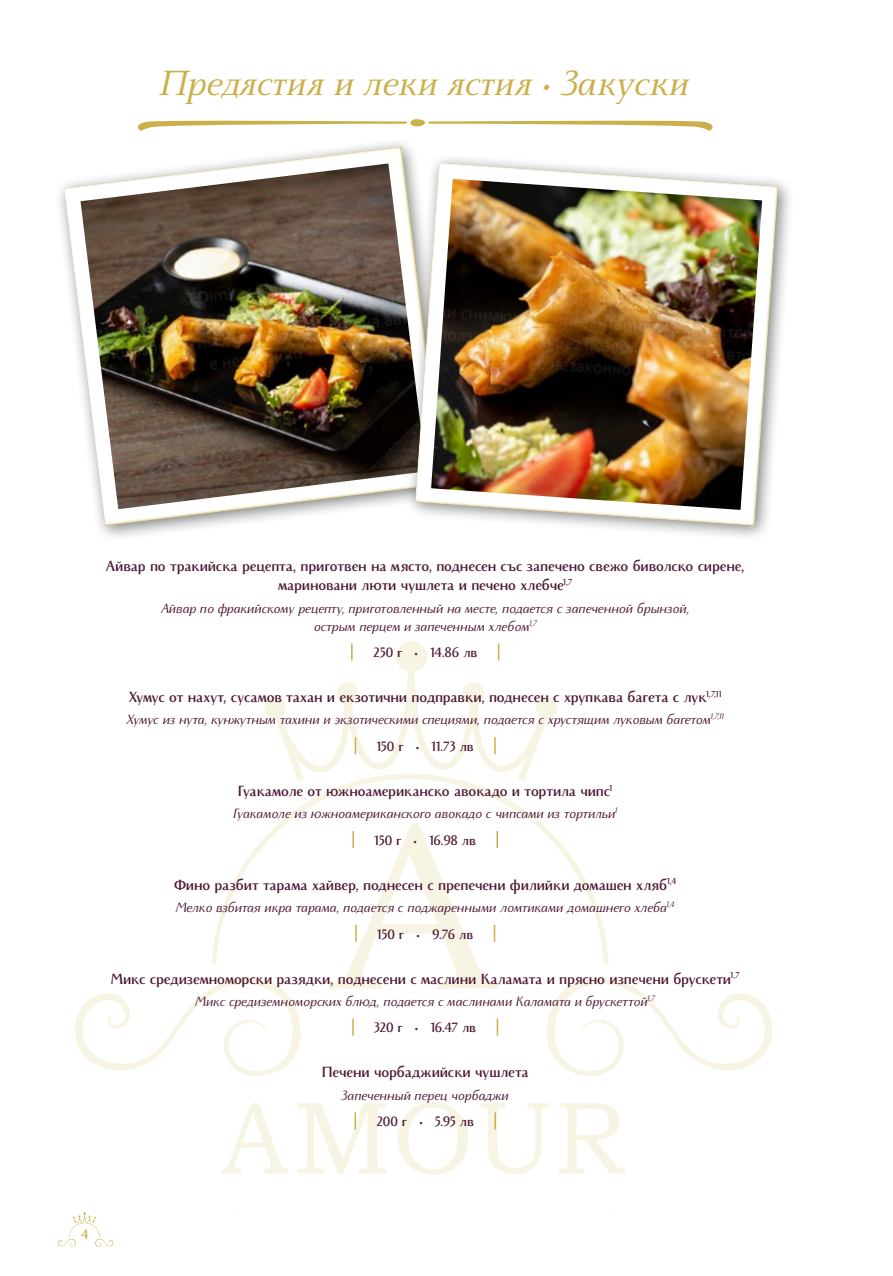
<style>
.page{position:relative;width:893px;height:1276px;background:#fff}
.page>*{position:absolute;margin:0;border:0;box-sizing:border-box;transform-origin:0 0}
.t1{font:italic 39px "Monterchi Serif";color:#c9b04b}
.t2{font:700 16.5px/19.5px "Monterchi Text";letter-spacing:-.005em;color:#4f1933;text-align:center;scale:.95 1}
.t3{font:italic 15px/26.5px "Monterchi Text";letter-spacing:-.005em;color:#4f1933;text-align:center;scale:.95 1}
.t4{font:700 15px "Monterchi Text";letter-spacing:-.005em;color:#4f1933;scale:.95 1}
.t5{font:700 15px "Monterchi Text";color:#c9b04b;scale:.95 1}
.s1{font-weight:700;font-style:normal}
</style>
<div class="page">
<svg style="left:58px;top:1212px;width:56px;height:35px"></svg>
<svg style="left:75px;top:978px;width:226px;height:98px"></svg>
<svg style="left:547px;top:978px;width:226px;height:98px"></svg>
<svg style="left:212px;top:781px;width:397px;height:184px"></svg>
<svg style="left:264px;top:641px;width:293px;height:140px"></svg>
<svg style="left:329px;top:823px;width:169px;height:166px"></svg>
<svg style="left:352px;top:1018px;width:2px;height:17px"></svg>
<svg style="left:497px;top:1018px;width:1px;height:17px"></svg>
<svg style="left:221px;top:1102px;width:404px;height:72px"></svg>
<img style="left:64px;top:146px;width:348px;height:382px">
<div style="left:404px;top:152px;width:391px;height:390px;background:#000;opacity:.5"></div>
<img style="left:415px;top:162px;width:365px;height:366px">
<h1 class="t1" style="left:161px;top:55px;width:530px">Предястия и леки ястия • Закуски</h1>
<p class="t2" style="left:106px;top:555px;width:674px">Айвар по тракийска рецепта, приготвен на място, поднесен със запечено свежо биволско сирене, мариновани люти чушлета и печено хлебче<sup>1,7</sup></p>
<p class="t3" style="left:161px;top:598px;width:558px;line-height:18px">Айвар по фракийскому рецепту, приготовленный на месте, подается с запеченной брынзой, острым перцем и запеченным хлебом<sup>1,7</sup></p>
<p class="t4" style="left:373px;top:642px;width:111px">250 г • 14.86 лв</p>
<p class="t2" style="left:129px;top:686px;width:626px">Хумус от нахут, сусамов тахан и екзотични подправки, поднесен с хрупкава багета с лук<sup>1,7,11</sup></p>
<p class="t3" style="left:127px;top:705px;width:630px">Хумус из нута, кунжутным тахини и экзотическими специями, подается с хрустящим луковым багетом<sup>1,7,11<br></sup><span class="s1">150 г • 11.73 лв</span></p>
<p class="t2" style="left:238px;top:780px;width:396px">Гуакамоле от южноамериканско авокадо и тортила чипс<sup>1</sup></p>
<p class="t3" style="left:233px;top:799px;width:406px">Гуакамоле из южноамериканского авокадо с чипсами из тортильи<sup>1<br></sup><span class="s1">150 г • 16.98 лв</span></p>
<p class="t2" style="left:174px;top:874px;width:530px">Фино разбит тарама хайвер, поднесен с препечени филийки домашен хляб<sup>1,4</sup></p>
<p class="t3" style="left:176px;top:893px;width:526px">Мелко взбитая икра тарама, подается с поджаренными ломтиками домашнего хлеба<sup>1,4<br></sup><span class="s1">150 г • 9.76 лв</span></p>
<p class="t2" style="left:111px;top:968px;width:664px">Микс средиземноморски разядки, поднесени с маслини Каламата и прясно изпечени брускети<sup>1,7</sup></p>
<p class="t3" style="left:196px;top:987px;width:485px">Микс средиземноморских блюд, подается с маслинами Каламата и брускеттой<sup>1,7<br></sup><span class="s1">320 г • 16.47 лв</span></p>
<p class="t2" style="left:322px;top:1062px;width:219px">Печени чорбаджийски чушлета</p>
<p class="t3" style="left:342px;top:1081px;width:177px">Запеченный перец чорбаджи</p>
<p class="t4" style="left:376px;top:1110px;width:104px">200 г • 5.95 лв</p>
<p class="t5" style="left:81px;top:1224px;width:9px">4</p>
</div>
